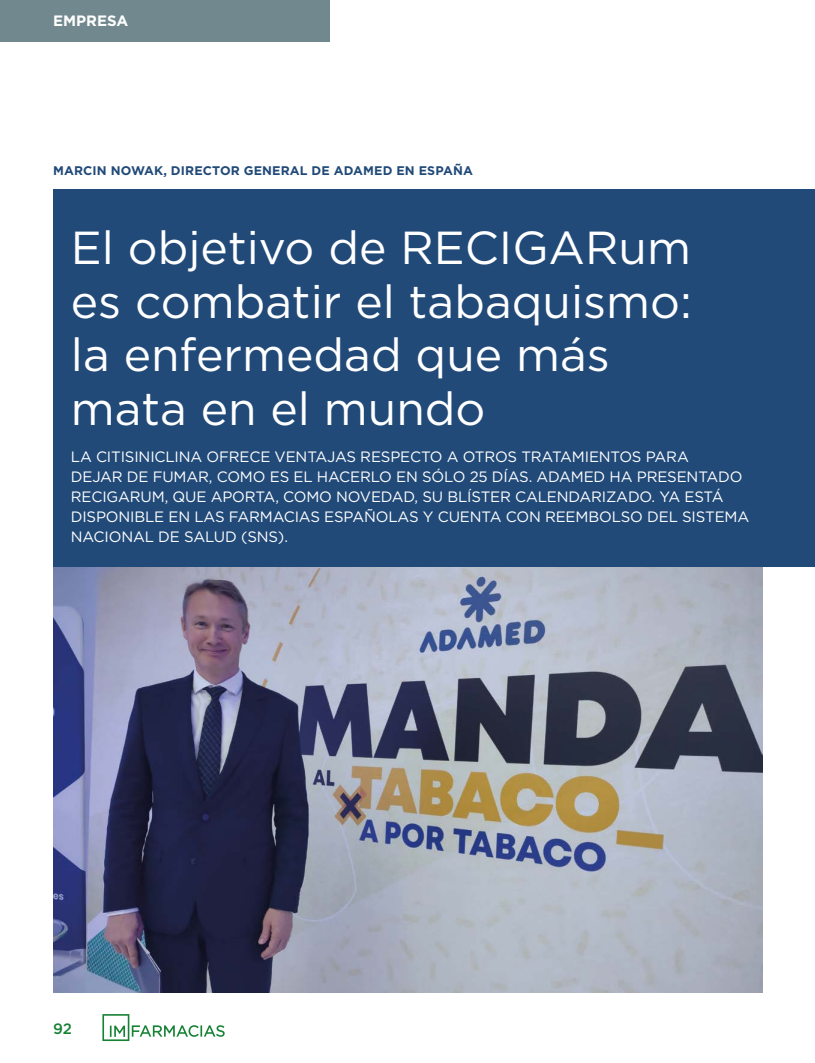
<style>
.page{position:relative;width:815px;height:1063px;background:#fff}
.page>*{position:absolute;margin:0;border:0;box-sizing:border-box;transform-origin:0 0}
.t1{font:46.25px/53.8px "Gotham";color:#fff}
.t2{font:15px/20px "Gotham";letter-spacing:-.01em;color:#fff}
.t3{font:700 15px "Gotham";color:#fff}
.t4{font:500 15px "Gotham";color:#178236}
.t5{font:700 12.5px "Gotham";letter-spacing:.01em;color:#214a79}
</style>
<div class="page">
<div style="left:0;top:0;width:330px;height:41px;background:#71898e"></div>
<svg style="left:102px;top:1014px;width:123px;height:27px"></svg>
<img style="left:53px;top:566px;width:710px;height:426px">
<div style="left:53px;top:189px;width:762px;height:377px;background:#214a79"></div>
<p class="t3" style="left:53px;top:12px;width:77px">EMPRESA</p>
<p class="t5" style="left:53px;top:163px;width:421px">MARCIN NOWAK, DIRECTOR GENERAL DE ADAMED EN ESPAÑA</p>
<h1 class="t1" style="left:71px;top:220px;width:622px">El objetivo de RECIGARum es combatir el tabaquismo: la enfermedad que más mata en el mundo</h1>
<p class="t2" style="left:71px;top:446px;width:680px">LA CITISINICLINA OFRECE VENTAJAS RESPECTO A OTROS TRATAMIENTOS PARA<br>DEJAR DE FUMAR, COMO ES EL HACERLO EN SÓLO 25 DÍAS. ADAMED HA PRESENTADO RECIGARUM, QUE APORTA, COMO NOVEDAD, SU BLÍSTER CALENDARIZADO. YA ESTÁ DISPONIBLE EN LAS FARMACIAS ESPAÑOLAS Y CUENTA CON REEMBOLSO DEL SISTEMA NACIONAL DE SALUD (SNS).</p>
<p class="t4" style="left:53px;top:1018px;width:20px">92</p>
</div>
